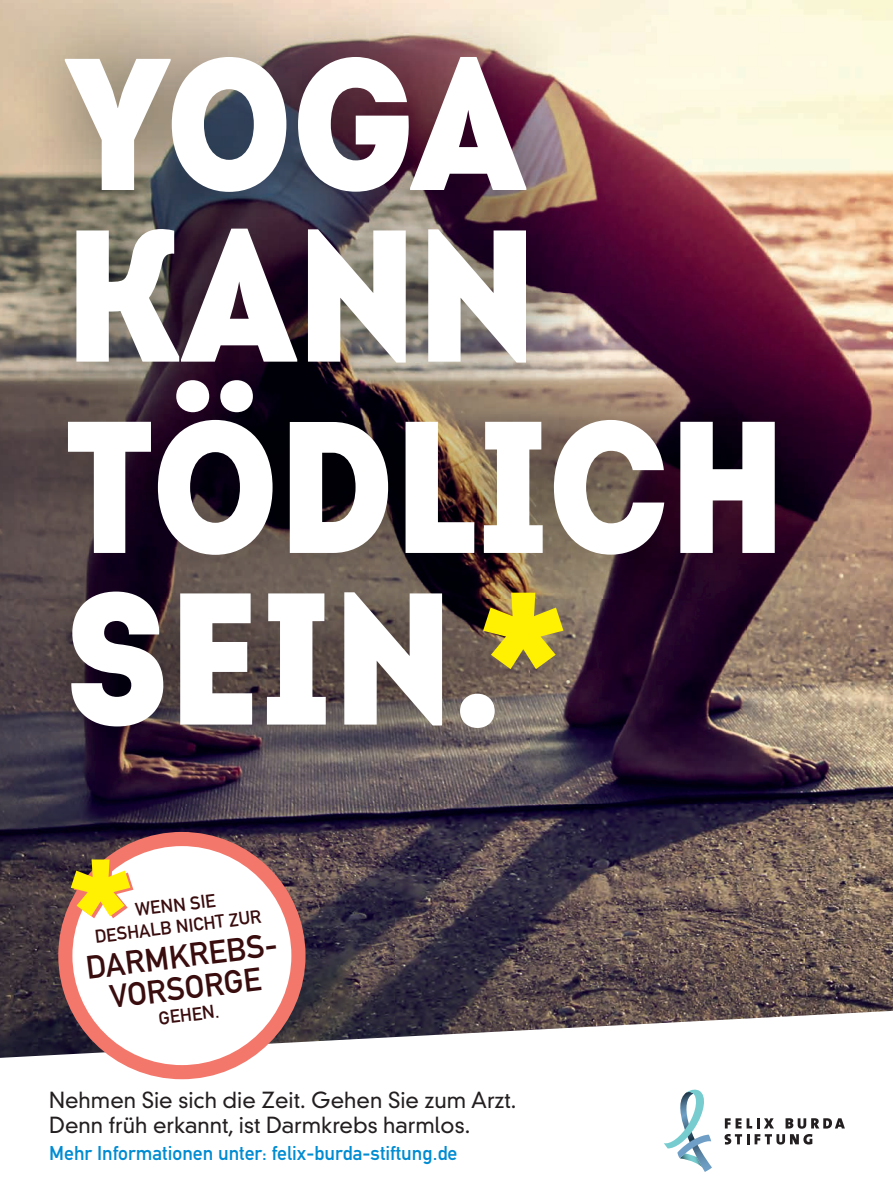
<style>
.page{position:relative;width:893px;height:1191px;background:#fff}
.page>*{position:absolute;margin:0;border:0;box-sizing:border-box;transform-origin:0 0}
.t1{font:187.35px/171.6px "Intro Cond Black Free";color:#fff}
.t2{font:800 condensed 140.7px "Futura";color:#fff101}
.t3{font:32.1px/32.1px "DIN Mittelschrift";color:#390c0e;text-align:center}
.t4{font:300 21.45px/25.5px "DIN Neuzeit Grotesk";color:#231f20}
.t5{font:19.65px "DIN Mittelschrift";color:#008cd2}
.t6{font:18.3px/21.8px "DIN Mittelschrift";color:#390c0e;text-align:center}
.s1{font-family:"Futura";font-weight:800;font-stretch:condensed;font-size:189.45px;color:#fff101}
</style>
<div class="page">
<img style="left:0;top:804px;width:804px;height:206px">
<img style="left:804px;top:0;width:89px;height:1010px">
<svg style="left:0;top:1010px;width:893px;height:135px"></svg>
<img style="left:0;top:0;width:854px;height:804px">
<div style="left:65px;top:839px;width:233px;height:233px;background:#fff;border-radius:50%"></div>
<div style="left:58px;top:832px;width:247px;height:247px;border:14px solid #f3786b;border-radius:50%"></div>
<svg style="left:725px;top:1118px;width:16px;height:10px"></svg>
<svg style="left:747px;top:1118px;width:27px;height:10px"></svg>
<svg style="left:785px;top:1118px;width:60px;height:10px"></svg>
<svg style="left:724px;top:1134px;width:25px;height:10px"></svg>
<svg style="left:755px;top:1134px;width:57px;height:10px"></svg>
<svg style="left:664px;top:1088px;width:48px;height:84px"></svg>
<p class="t1" style="left:65px;top:34px;width:474px">YOGA<br>KANN</p>
<p class="t1" style="left:65px;top:396px;width:722px">TÖDLICH<br>SEIN.<span class="s1">*</span></p>
<p class="t2" style="left:58px;top:827px;width:86px">*</p>
<p class="t6" style="left:91px;top:904px;width:169px;rotate:-7deg">WENN SIE<br>DESHALB NICHT ZUR</p>
<p class="t3" style="left:84px;top:951px;width:197px;rotate:-7deg">DARMKREBS-<br>VORSORGE</p>
<p class="t6" style="left:157px;top:1007px;width:62px;rotate:-7deg">GEHEN.</p>
<p class="t4" style="left:49px;top:1087px;width:469px">Nehmen Sie sich die Zeit. Gehen Sie zum Arzt.<br>Denn früh erkannt, ist Darmkrebs harmlos.</p>
<p class="t5" style="left:49px;top:1141px;width:410px">Mehr Informationen unter: felix-burda-stiftung.de</p>
</div>
